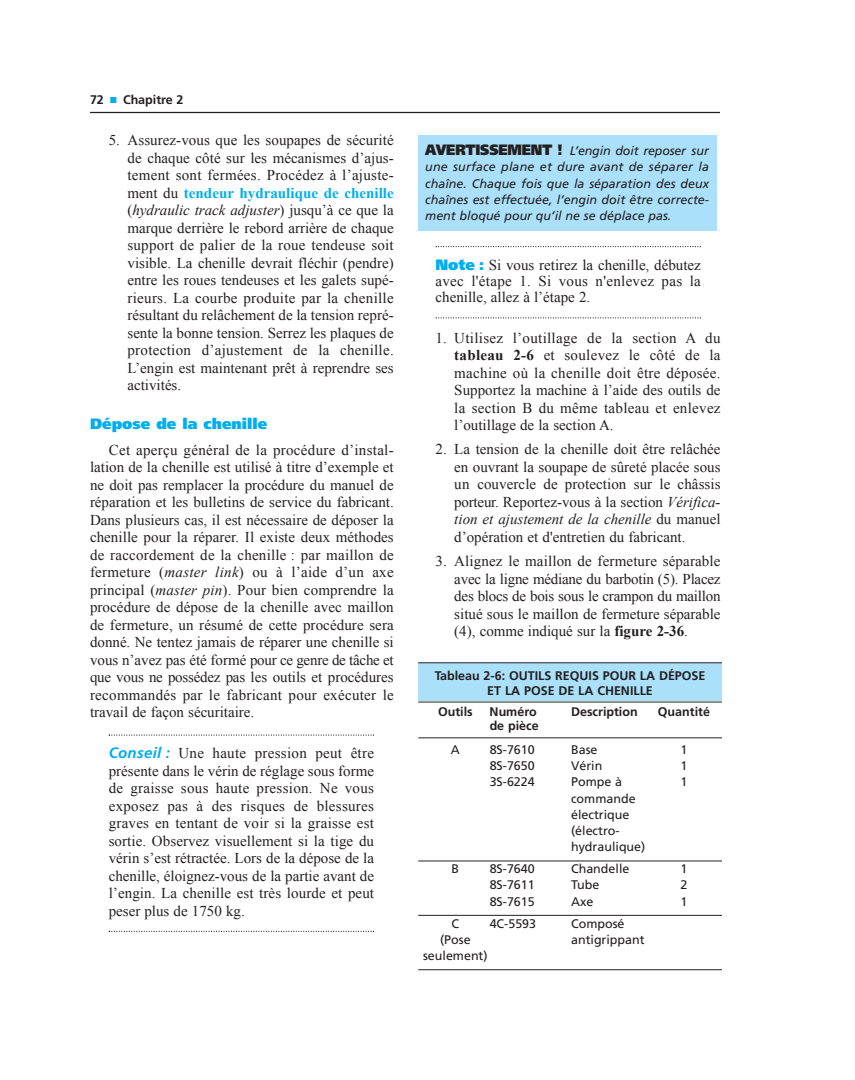
<style>
.page{position:relative;width:855px;height:1080px;background:#fff}
.page>*{position:absolute;margin:0;border:0;box-sizing:border-box;transform-origin:0 0}
.t1{font:15px/17.5px "Times New Roman";color:#231f20;text-align:justify}
.t2{font:900 15px "Frutiger";color:#00aeef}
.t3{font:italic 12.5px/16.2px "Frutiger";color:#231f20;text-align:justify}
.t4{font:12.5px/16.2px "Frutiger";color:#231f20}
.t5{font:700 12.5px/15px "Frutiger";color:#231f20;text-align:center}
.s1{color:#00aeef}
.s2{font-weight:700;color:#00aeef}
.s3{font-style:italic}
.s4{font-family:"Frutiger";font-weight:700;font-style:italic;color:#00aeef}
.s5{font-weight:900;font-style:normal;font-size:15px}
.s6{font-family:"Frutiger";font-weight:900;color:#00aeef}
.s7{font-weight:700}
</style>
<div class="page">
<hr style="left:90px;top:112px;width:630px;height:1px;background:#231f20">
<svg style="left:109px;top:734px;width:265px;height:2px"></svg>
<svg style="left:109px;top:931px;width:265px;height:1px"></svg>
<div style="left:418px;top:663px;width:304px;height:38px;background:#aae0f9"></div>
<hr style="left:418px;top:738px;width:304px;height:1px;background:#231f20">
<hr style="left:418px;top:861px;width:304px;height:1px;background:#231f20">
<hr style="left:418px;top:915px;width:304px;height:1px;background:#231f20">
<hr style="left:418px;top:969px;width:304px;height:1px;background:#231f20">
<hr style="left:418px;top:702px;width:304px;height:1px;background:#231f20">
<hr style="left:418px;top:662px;width:304px;height:1px;background:#231f20">
<svg style="left:436px;top:246px;width:265px;height:1px"></svg>
<svg style="left:436px;top:317px;width:265px;height:2px"></svg>
<div style="left:418px;top:136px;width:299px;height:95px;background:#aae0f9"></div>
<p class="t5" style="left:90px;top:94px;width:95px">72 <span class="s1">■</span> Chapitre 2</p>
<p class="t1" style="left:128px;top:132px;width:268px;text-indent:-19px">5. Assurez-vous que les soupapes de sécurité de chaque côté sur les mécanismes d’ajus - tement sont fermées. Procédez à l’ajuste - ment du <span class="s2">tendeur hydraulique de chenille </span>(<span class="s3">hydraulic track adjuster</span>) jusqu’à ce que la marque derrière le rebord arrière de chaque support de palier de la roue tendeuse soit visible. La chenille devrait fléchir (pendre) entre les roues tendeuses et les galets supé - rieurs. La courbe produite par la chenille résultant du relâchement de la tension repré - sente la bonne tension. Serrez les plaques de protection d’ajustement de la chenille.<br>L’engin est maintenant prêt à reprendre ses activités.</p>
<p class="t2" style="left:90px;top:418px;width:179px">Dépose de la chenille</p>
<p class="t1" style="left:90px;top:441px;width:305px;text-indent:19px">Cet aperçu général de la procédure d’instal&shy;lation de la chenille est utilisé à titre d’exemple et ne doit pas remplacer la procédure du manuel de réparation et les bulletins de service du fabricant.<br>Dans plusieurs cas, il est nécessaire de déposer la chenille pour la réparer. Il existe deux méthodes de raccordement de la chenille : par maillon de fer meture (<span class="s3">master link</span>) ou à l’aide d’un axe principal (<span class="s3">master pin</span>). Pour bien comprendre la procédure de dépose de la chenille avec maillon de fermeture, un résumé de cette procédure sera donné. Ne tentez jamais de réparer une chenille si vous n’avez pas été formé pour ce genre de tâche et que vous ne possédez pas les outils et procédures recommandés par le fabri cant pour exécuter le travail de façon sécuritaire.</p>
<p class="t1" style="left:109px;top:744px;width:267px"><span class="s4">Conseil :</span> Une haute pression peut être présente dans le vérin de réglage sous forme de graisse sous haute pression. Ne vous exposez pas à des risques de blessures graves en tentant de voir si la graisse est sortie. Observez visuellement si la tige du vérin s’est rétractée. Lors de la dépose de la chenille, éloignez-vous de la partie avant de l’engin. La chenille est très lourde et peut peser plus de 1750 kg.</p>
<p class="t3" style="left:425px;top:144px;width:285px"><span class="s5">AVERTISSEMENT !</span> L’engin doit reposer sur une surface plane et dure avant de séparer la chaîne. Chaque fois que la séparation des deux chaînes est effectuée, l’engin doit être correcte - ment bloqué pour qu’il ne se déplace pas.</p>
<p class="t1" style="left:436px;top:257px;width:267px;line-height:16.2px"><span class="s6">Note :</span> Si vous retirez la chenille, débutez avec l'étape 1. Si vous n'enlevez pas la chenille, allez à l’étape 2.</p>
<p class="t1" style="left:454px;top:329px;width:268px;text-indent:-19px">1. Utilisez l’outillage de la section A du <span class="s7">tableau 2-6</span> et soulevez le côté de la machine où la chenille doit être déposée.<br>Supportez la machine à l’aide des outils de la section B du même tableau et enlevez l’outillage de la section A.</p>
<p class="t1" style="left:454px;top:441px;width:268px;text-indent:-19px">2. La tension de la chenille doit être relâchée en ouvrant la soupape de sûreté placée sous un couvercle de protection sur le châssis porteur. Reportez-vous à la section <span class="s3">Vérifi ca - tion et ajustement de la chenille</span> du manuel d’opé ration et d'entretien du fabricant.</p>
<p class="t1" style="left:454px;top:552px;width:268px;text-indent:-19px">3. Alignez le maillon de fermeture séparable avec la ligne médiane du barbotin (5). Placez des blocs de bois sous le crampon du maillon situé sous le maillon de fermeture séparable (4), comme indiqué sur la <span class="s7">figure 2-36</span>.</p>
<p class="t5" style="left:435px;top:669px;width:272px">Tableau 2-6: OUTILS REQUIS POUR LA DÉPOSE<br>ET LA POSE DE LA CHENILLE</p>
<p class="t5" style="left:438px;top:705px;width:36px">Outils</p>
<p class="t5" style="left:490px;top:705px;width:48px">Numéro</p>
<p class="t5" style="left:571px;top:705px;width:68px">Description</p>
<p class="t5" style="left:658px;top:705px;width:54px">Quantité</p>
<p class="t5" style="left:490px;top:719px;width:50px">de pièce</p>
<p class="t4" style="left:451px;top:742px;width:11px">A</p>
<p class="t4" style="left:490px;top:742px;width:47px">8S-7610</p>
<p class="t4" style="left:571px;top:742px;width:28px">Base</p>
<p class="t4" style="left:680px;top:742px;width:8px">1</p>
<p class="t4" style="left:490px;top:759px;width:47px">8S-7650</p>
<p class="t4" style="left:571px;top:759px;width:33px">Vérin</p>
<p class="t4" style="left:680px;top:759px;width:8px">1</p>
<p class="t4" style="left:490px;top:775px;width:47px">3S-6224</p>
<p class="t4" style="left:571px;top:775px;width:53px">Pompe à</p>
<p class="t4" style="left:680px;top:775px;width:8px">1</p>
<p class="t4" style="left:571px;top:791px;width:76px">commande électrique (électro&shy;hydraulique)</p>
<p class="t4" style="left:452px;top:862px;width:9px">B</p>
<p class="t4" style="left:490px;top:862px;width:47px">8S-7640</p>
<p class="t4" style="left:571px;top:862px;width:60px">Chandelle</p>
<p class="t4" style="left:680px;top:862px;width:8px">1</p>
<p class="t4" style="left:490px;top:878px;width:47px">8S-7611</p>
<p class="t4" style="left:571px;top:878px;width:30px">Tube</p>
<p class="t4" style="left:680px;top:878px;width:8px">2</p>
<p class="t4" style="left:490px;top:894px;width:47px">8S-7615</p>
<p class="t4" style="left:571px;top:894px;width:24px">Axe</p>
<p class="t4" style="left:680px;top:894px;width:8px">1</p>
<p class="t4" style="left:452px;top:916px;width:9px">C</p>
<p class="t4" style="left:490px;top:916px;width:48px">4C-5593</p>
<p class="t4" style="left:571px;top:916px;width:55px">Composé</p>
<p class="t4" style="left:440px;top:932px;width:32px">(Pose</p>
<p class="t4" style="left:571px;top:932px;width:75px">antigrippant</p>
<p class="t4" style="left:423px;top:949px;width:66px">seulement)</p>
</div>
